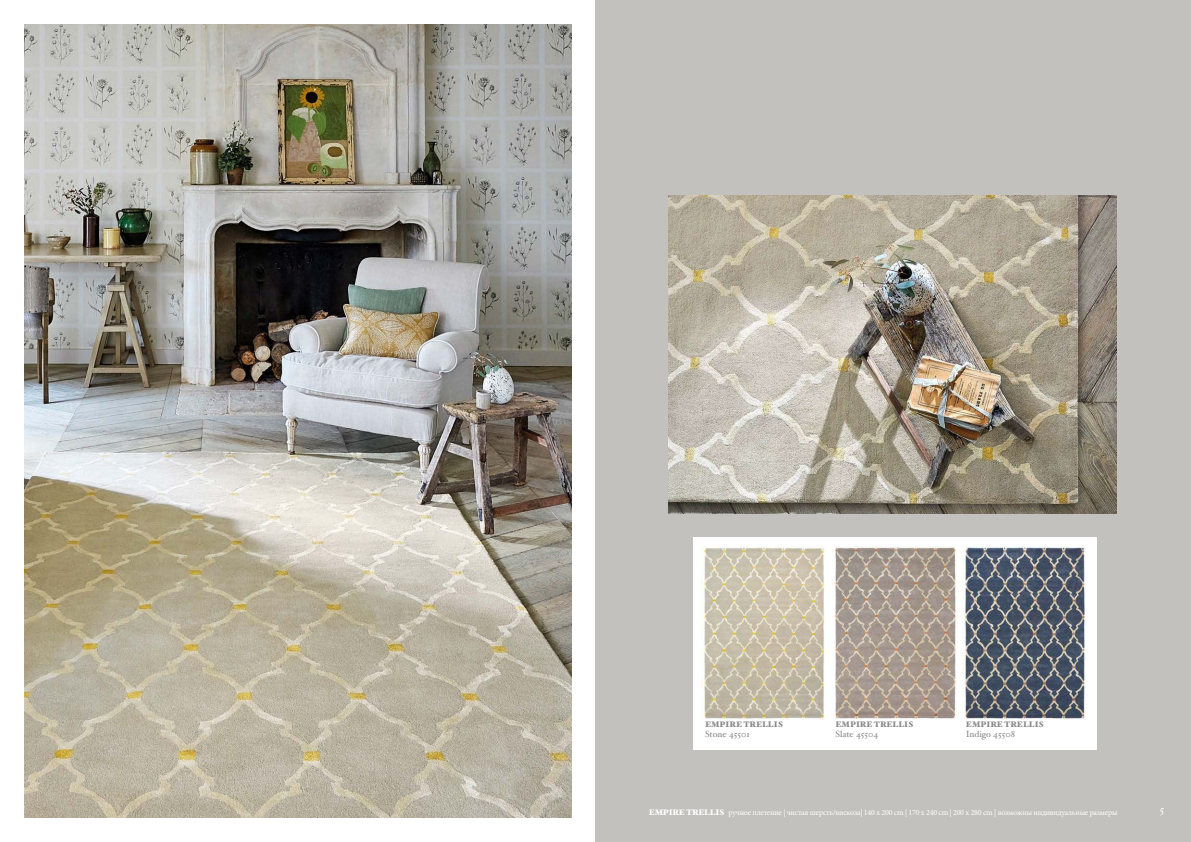
<style>
.page{position:relative;width:1191px;height:842px;background:#fff}
.page>*{position:absolute;margin:0;border:0;box-sizing:border-box;transform-origin:0 0}
.t1{font:11px "Hoefler Text";color:#fff}
.t2{font:9px "Hoefler Text";color:#878787}
.t3{font:8px "Minion Pro";letter-spacing:-.03em;color:#fff}
.t4{font:900 8px "Hoefler Text";color:#878787}
.s1{font-family:"Hoefler Text";font-weight:900}
</style>
<div class="page">
<img style="left:24px;top:24px;width:547px;height:794px">
<div style="left:595px;top:0;width:596px;height:842px;background:#c2c1bd"></div>
<img style="left:668px;top:196px;width:448px;height:317px">
<div style="left:693px;top:537px;width:403px;height:213px;background:#fff"></div>
<img style="left:831px;top:546px;width:125px;height:173px">
<img style="left:962px;top:546px;width:124px;height:173px">
<img style="left:701px;top:546px;width:124px;height:173px">
<p class="t4" style="left:705px;top:719px;width:80px">EMPIRE TRELLIS</p>
<p class="t2" style="left:705px;top:729px;width:46px">Stone 45501</p>
<p class="t4" style="left:835px;top:719px;width:80px">EMPIRE TRELLIS</p>
<p class="t2" style="left:835px;top:729px;width:44px">Slate 45504</p>
<p class="t4" style="left:966px;top:719px;width:80px">EMPIRE TRELLIS</p>
<p class="t2" style="left:966px;top:729px;width:51px">Indigo 45508</p>
<p class="t3" style="left:649px;top:807px;width:470px"><span class="s1">EMPIRE TRELLIS</span> ручное плетение | чистая шерсть/вискоза| 140 x 200 cm | 170 x 240 cm | 200 x 280 cm | возможны индивидуальные размеры</p>
<h1 class="t1" style="left:1159px;top:803px;width:6px">5</h1>
</div>
